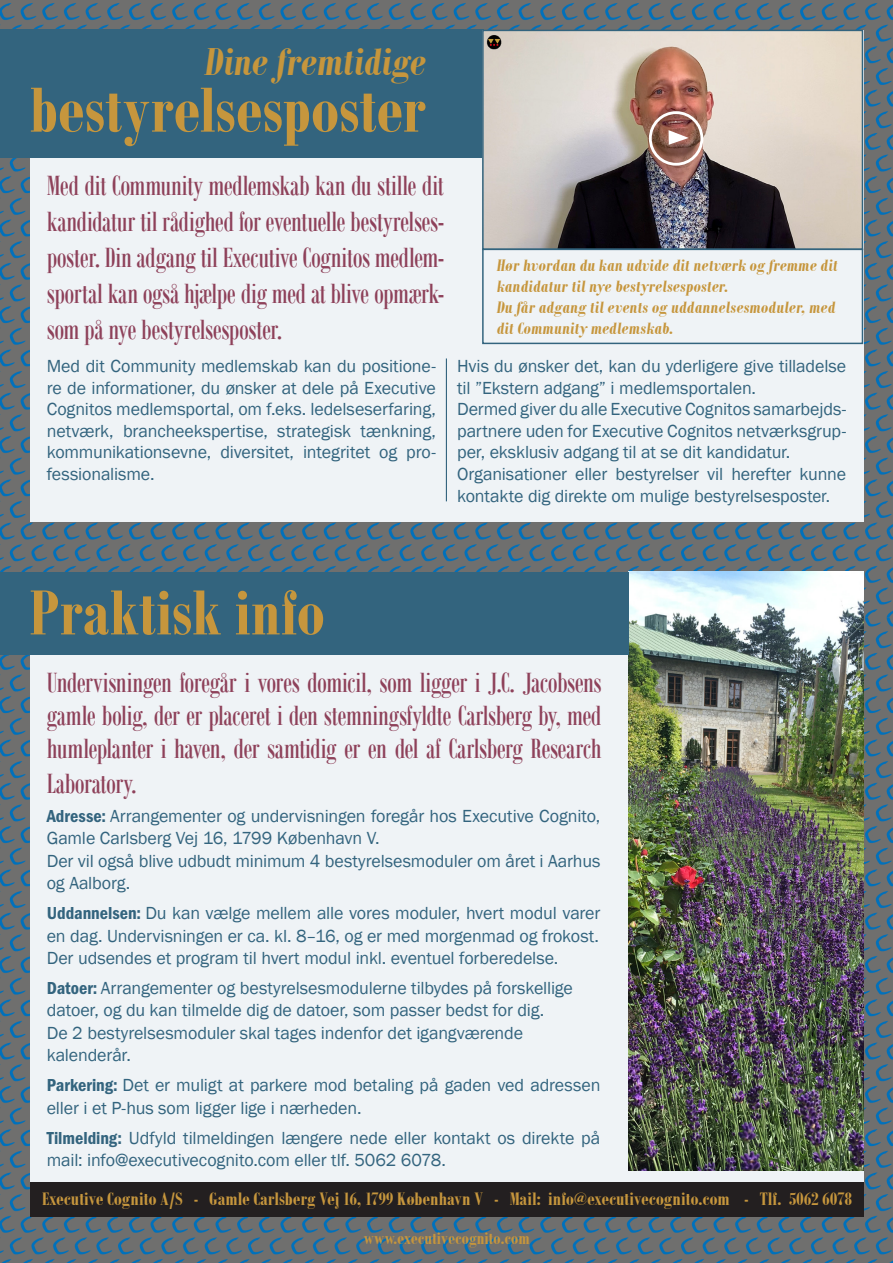
<style>
.page{position:relative;width:893px;height:1263px;background:#fff}
.page>*{position:absolute;margin:0;border:0;box-sizing:border-box;transform-origin:0 0}
.t1{font:700 69px "Bodoni MT Condensed";letter-spacing:-.005em;color:#c6963d}
.t2{font:italic 700 42px "Bodoni MT Condensed";letter-spacing:.005em;color:#c6963d}
.t3{font:30px/36px "Bodoni MT Condensed";letter-spacing:-.02em;color:#8e415a;text-align:justify}
.t4{font:700 19.5px "Bodoni MT Condensed";color:#c6963d}
.t5{font:18px/21.6px "Franklin Gothic";letter-spacing:-.01em;color:#33647e}
.t6{font:italic 700 18px "Bodoni MT Condensed";letter-spacing:.02em;color:#c6963d}
.t7{font:700 18px "Bodoni MT Condensed";color:#c6963d}
.s1{font-family:"Franklin Gothic URW Con Dem"}
</style>
<div class="page">
<img style="left:1px;top:0;width:892px;height:1263px">
<div style="left:30px;top:30px;width:833px;height:492px;background:#eff3f6"></div>
<div style="left:0;top:30px;width:483px;height:128px;background:#33647e"></div>
<hr style="left:446px;top:358px;width:1px;height:143px;background:#33647e">
<img style="left:485px;top:33px;width:375px;height:214px">
<div style="left:482px;top:30px;width:381px;height:220px;border:2px solid #33647e"></div>
<div style="left:649px;top:111px;width:54px;height:55px;border:3px solid #fff;border-radius:50%"></div>
<svg style="left:668px;top:130px;width:21px;height:15px"></svg>
<div style="left:30px;top:587px;width:833px;height:595px;background:#eff3f6"></div>
<img style="left:628px;top:572px;width:235px;height:598px">
<div style="left:30px;top:1182px;width:833px;height:35px;background:#231f20"></div>
<div style="left:0;top:572px;width:629px;height:83px;background:#33647e"></div>
<div style="left:482px;top:249px;width:381px;height:95px;border:2px solid #33647e"></div>
<img style="left:0;top:0;width:1px;height:1263px">
<p class="t2" style="left:205px;top:36px;width:222px">Dine fremtidige</p>
<p class="t1" style="left:30px;top:68px;width:397px">bestyrelsesposter</p>
<p class="t3" style="left:47px;top:167px;width:399px">Med dit Community medlemskab kan du stille dit kandidatur til rådighed for eventuelle bestyrelses&shy;poster. Din adgang til Executive Cognitos medlem&shy;sportal kan også hjælpe dig med at blive opmærk&shy;som på nye bestyrelsesposter.</p>
<p class="t6" style="left:497px;top:255px;width:342px">Hør hvordan du kan udvide dit netværk og fremme dit</p>
<p class="t6" style="left:497px;top:276px;width:233px">kandidatur til nye bestyrelsesposter.</p>
<p class="t6" style="left:497px;top:297px;width:340px">Du får adgang til events og uddannelsesmoduler, med</p>
<p class="t6" style="left:497px;top:318px;width:178px">dit Community medlemskab.</p>
<p class="t5" style="left:47px;top:355px;width:391px;text-align:justify">Med dit Community medlemskab kan du positione&shy;re de informationer, du ønsker at dele på Executive Cognitos medlemsportal, om f.eks. ledelseserfaring, netværk, brancheekspertise, strategisk tænkning, kommunikationsevne, diversitet, integritet og pro&shy;fessionalisme.</p>
<p class="t5" style="left:457px;top:355px;width:391px">Hvis du ønsker det, kan du yderligere give tilladelse til ”Ekstern adgang” i medlemsportalen.</p>
<p class="t5" style="left:457px;top:399px;width:391px;text-align:justify">Dermed giver du alle Executive Cognitos samarbejds&shy;partnere uden for Executive Cognitos netværksgrup&shy;per, eksklusiv adgang til at se dit kandidatur.</p>
<p class="t5" style="left:457px;top:463px;width:391px">Organisationer eller bestyrelser vil herefter kunne kontakte dig direkte om mulige bestyrelsesposter.</p>
<p class="t1" style="left:30px;top:571px;width:297px">Praktisk info</p>
<p class="t3" style="left:47px;top:666px;width:556px;line-height:33.5px">Undervisningen foregår i vores domicil, som ligger i J.C. Jacobsens gamle bolig, der er placeret i den stemningsfyldte Carlsberg by, med humleplanter i haven, der samtidig er en del af Carlsberg Research Laboratory.</p>
<p class="t5" style="left:47px;top:805px;width:555px;line-height:22.5px"><span class="s1">Adresse:</span> Arrangementer og undervisningen foregår hos Executive Cognito,<br>Gamle Carlsberg Vej 16, 1799 København V.</p>
<p class="t5" style="left:47px;top:850px;width:555px;line-height:22.5px">Der vil også blive udbudt minimum 4 bestyrelsesmoduler om året i Aarhus og Aalborg.</p>
<p class="t5" style="left:47px;top:902px;width:555px;line-height:22.4px"><span class="s1">Uddannelsen:</span> Du kan vælge mellem alle vores moduler, hvert modul varer en dag. Undervisningen er ca. kl. 8–16, og er med morgenmad og frokost.</p>
<p class="t5" style="left:47px;top:948px;width:513px">Der udsendes et program til hvert modul inkl. eventuel forberedelse.</p>
<p class="t5" style="left:47px;top:977px;width:528px"><span class="s1">Datoer:</span> Arrangementer og bestyrelsesmodulerne tilbydes på forskellige</p>
<p class="t5" style="left:47px;top:1000px;width:499px">datoer, og du kan tilmelde dig de datoer, som passer bedst for dig.</p>
<p class="t5" style="left:47px;top:1022px;width:478px">De 2 bestyrelsesmoduler skal tages indenfor det igangværende</p>
<p class="t5" style="left:47px;top:1045px;width:86px">kalenderår.</p>
<p class="t5" style="left:47px;top:1074px;width:555px;line-height:22.5px"><span class="s1">Parkering:</span> Det er muligt at parkere mod betaling på gaden ved adressen eller i et P-hus som ligger lige i nærheden.</p>
<p class="t5" style="left:47px;top:1127px;width:555px;line-height:22.5px"><span class="s1">Tilmelding:</span> Udfyld tilmeldingen længere nede eller kontakt os direkte på mail: info@executivecognito.com eller tlf. 5062 6078.</p>
<p class="t4" style="left:42px;top:1187px;width:811px">Executive Cognito A/S - Gamle Carlsberg Vej 16, 1799 København V - Mail: info@executivecognito.com - Tlf. 5062 6078</p>
<p class="t7" style="left:363px;top:1228px;width:168px">www.executivecognito.com</p>
</div>
